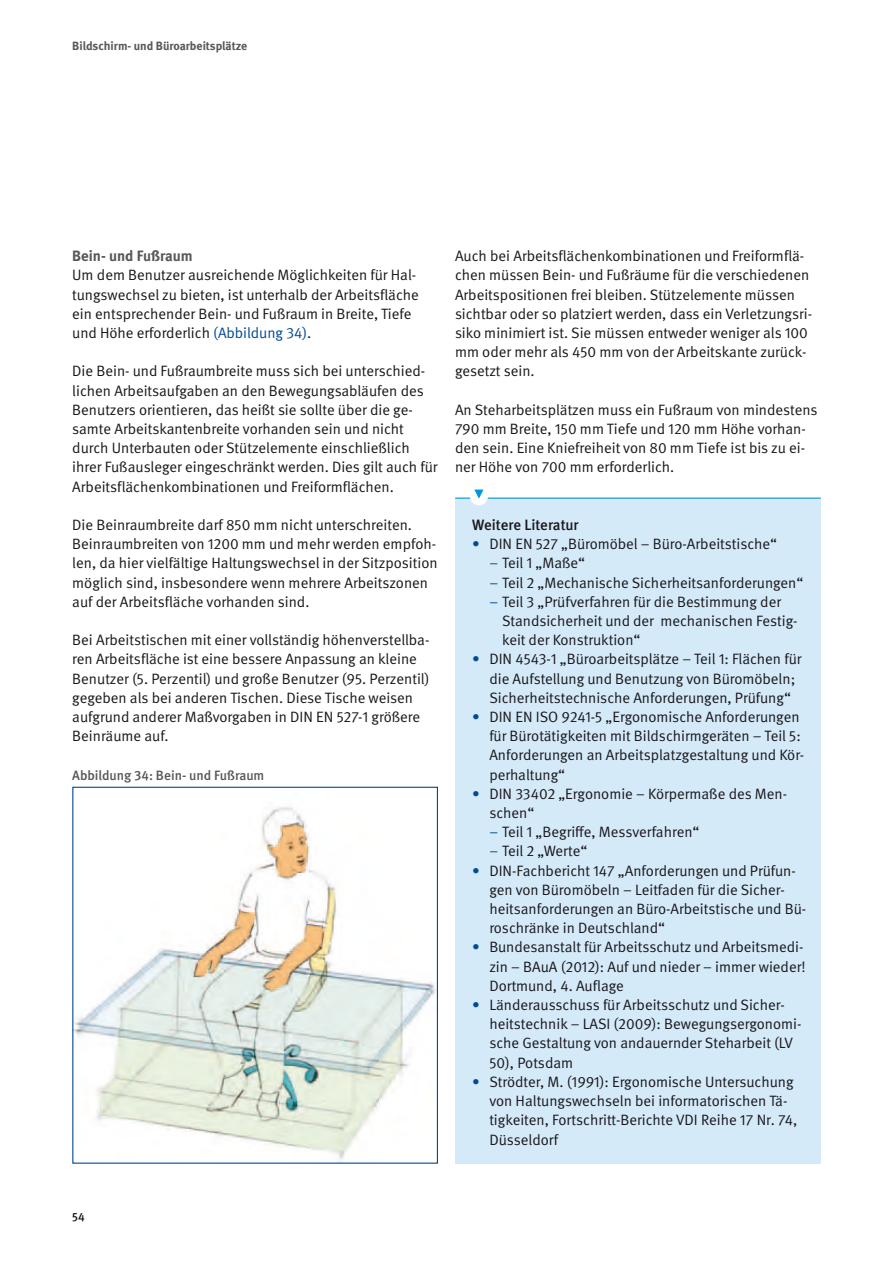
<style>
.page{position:relative;width:893px;height:1263px;background:#fff}
.page>*{position:absolute;margin:0;border:0;box-sizing:border-box;transform-origin:0 0}
.t1{font:15px/19.2px "DGUV Meta";color:#1a171c}
.t2{font:500 15px "DGUV Meta";letter-spacing:-.005em;color:#1a171c}
.t3{font:700 15px "DGUV Meta";color:#58585a}
.t4{font:500 13.5px "DGUV Meta";color:#58585a}
.t5{font:700 12px "DGUV Meta";color:#58585a}
.t6{font:500 12px "DGUV Meta";color:#1a171c}
.s1{color:#004b94}
</style>
<div class="page">
<div style="left:455px;top:498px;width:365px;height:665px;background:#d4eaf8"></div>
<img style="left:74px;top:807px;width:362px;height:355px">
<div style="left:72px;top:787px;width:366px;height:377px;border:1px solid #004b94"></div>
<hr style="left:455px;top:497px;width:366px;height:2px;background:#0095d8">
<div style="left:470px;top:487px;width:18px;height:18px;background:#fff;border-radius:50%"></div>
<svg style="left:474px;top:490px;width:9px;height:9px"></svg>
<p class="t5" style="left:72px;top:39px;width:177px">Bildschirm- und Büroarbeitsplätze</p>
<p class="t3" style="left:72px;top:247px;width:122px">Bein- und Fußraum</p>
<p class="t1" style="left:72px;top:266px;width:348px">Um dem Benutzer ausreichende Möglichkeiten für Hal&shy;tungswechsel zu bieten, ist unterhalb der Arbeitsfläche ein entsprechender Bein- und Fußraum in Breite, Tiefe und Höhe erforderlich <span class="s1">(Abbildung 34)</span>.</p>
<p class="t1" style="left:72px;top:362px;width:367px">Die Bein- und Fußraumbreite muss sich bei unterschied&shy;lichen Arbeitsaufgaben an den Bewegungsabläufen des Benutzers orientieren, das heißt sie sollte über die ge&shy;samte Arbeitskantenbreite vorhanden sein und nicht durch Unterbauten oder Stützelemente einschließlich ihrer Fußausleger eingeschränkt werden. Dies gilt auch für Arbeitsflächenkombinationen und Freiformflächen.</p>
<p class="t1" style="left:72px;top:516px;width:367px">Die Beinraumbreite darf 850 mm nicht unterschreiten.<br>Beinraumbreiten von 1200 mm und mehr werden empfoh&shy;len, da hier vielfältige Haltungswechsel in der Sitzposition möglich sind, insbesondere wenn mehrere Arbeitszonen auf der Arbeitsfläche vorhanden sind.</p>
<p class="t1" style="left:72px;top:631px;width:359px">Bei Arbeitstischen mit einer vollständig höhenverstellba&shy;ren Arbeitsfläche ist eine bessere Anpassung an kleine Benutzer (5. Perzentil) und große Benutzer (95. Perzentil) gegeben als bei anderen Tischen. Diese Tische weisen aufgrund anderer Maßvorgaben in DIN EN 527-1 größere Beinräume auf.</p>
<p class="t4" style="left:72px;top:767px;width:194px">Abbildung 34: Bein- und Fußraum</p>
<p class="t1" style="left:455px;top:247px;width:359px">Auch bei Arbeitsflächenkombinationen und Freiformflä&shy;chen müssen Bein- und Fußräume für die verschiedenen Arbeitspositionen frei bleiben. Stützelemente müssen sichtbar oder so platziert werden, dass ein Verletzungsri&shy;siko minimiert ist. Sie müssen entweder weniger als 100 mm oder mehr als 450 mm von der Arbeitskante zurück&shy;gesetzt sein.</p>
<p class="t1" style="left:455px;top:400px;width:364px">An Steharbeitsplätzen muss ein Fußraum von mindestens 790 mm Breite, 150 mm Tiefe und 120 mm Höhe vorhan&shy;den sein. Eine Kniefreiheit von 80 mm Tiefe ist bis zu ei&shy;ner Höhe von 700 mm erforderlich.</p>
<p class="t2" style="left:472px;top:516px;width:108px">Weitere Literatur</p>
<p class="t1" style="left:472px;top:535px;width:306px"><span class="s1">•</span> DIN EN 527 „Büromöbel – Büro-Arbeitstische“</p>
<p class="t1" style="left:489px;top:554px;width:97px"><span class="s1">–</span> Teil 1 „Maße“</p>
<p class="t1" style="left:489px;top:573px;width:315px"><span class="s1">–</span> Teil 2 „Mechanische Sicherheitsanforderungen“</p>
<p class="t1" style="left:502px;top:592px;width:297px;text-indent:-13px"><span class="s1">–</span> Teil 3 „Prüfverfahren für die Bestimmung der<br>Standsicherheit und der mechanischen Festig&shy;keit der Konstruktion“</p>
<p class="t1" style="left:489px;top:650px;width:314px;text-indent:-17px"><span class="s1">•</span> DIN 4543-1 „Büroarbeitsplätze – Teil 1: Flächen für die Aufstellung und Benutzung von Büromöbeln;<br>Sicherheitstechnische Anforderungen, Prüfung“</p>
<p class="t1" style="left:489px;top:708px;width:316px;text-indent:-17px"><span class="s1">•</span> DIN EN ISO 9241-5 „Ergonomische Anforderungen für Bürotätigkeiten mit Bildschirmgeräten – Teil 5:<br>Anforderungen an Arbeitsplatzgestaltung und Kör&shy;perhaltung“</p>
<p class="t1" style="left:489px;top:784px;width:299px;text-indent:-17px"><span class="s1">•</span> DIN 33402 „Ergonomie – Körpermaße des Men&shy;schen“</p>
<p class="t1" style="left:489px;top:823px;width:212px"><span class="s1">–</span> Teil 1 „Begriffe, Messverfahren“</p>
<p class="t1" style="left:489px;top:842px;width:99px"><span class="s1">–</span> Teil 2 „Werte“</p>
<p class="t1" style="left:489px;top:861px;width:318px;text-indent:-17px"><span class="s1">•</span> DIN-Fachbericht 147 „Anforderungen und Prüfun&shy;gen von Büromöbeln – Leitfaden für die Sicher&shy;heitsanforderungen an Büro-Arbeitstische und Bü&shy;roschränke in Deutschland“</p>
<p class="t1" style="left:489px;top:938px;width:318px;text-indent:-17px"><span class="s1">•</span> Bundesanstalt für Arbeitsschutz und Arbeitsmedi&shy;zin – BAuA (2012): Auf und nieder – immer wieder!<br>Dortmund, 4. Auflage</p>
<p class="t1" style="left:489px;top:996px;width:314px;text-indent:-17px"><span class="s1">•</span> Länderausschuss für Arbeitsschutz und Sicher&shy;heitstechnik – LASI (2009): Bewegungsergonomi&shy;sche Gestaltung von andauernder Steharbeit (LV 50), Potsdam</p>
<p class="t1" style="left:489px;top:1072px;width:309px;text-indent:-17px"><span class="s1">•</span> Strödter, M. (1991): Ergonomische Untersuchung von Haltungswechseln bei informatorischen Tä&shy;tigkeiten, Fortschritt-Berichte VDI Reihe 17 Nr. 74, Düsseldorf</p>
<p class="t6" style="left:72px;top:1210px;width:14px">54</p>
</div>
